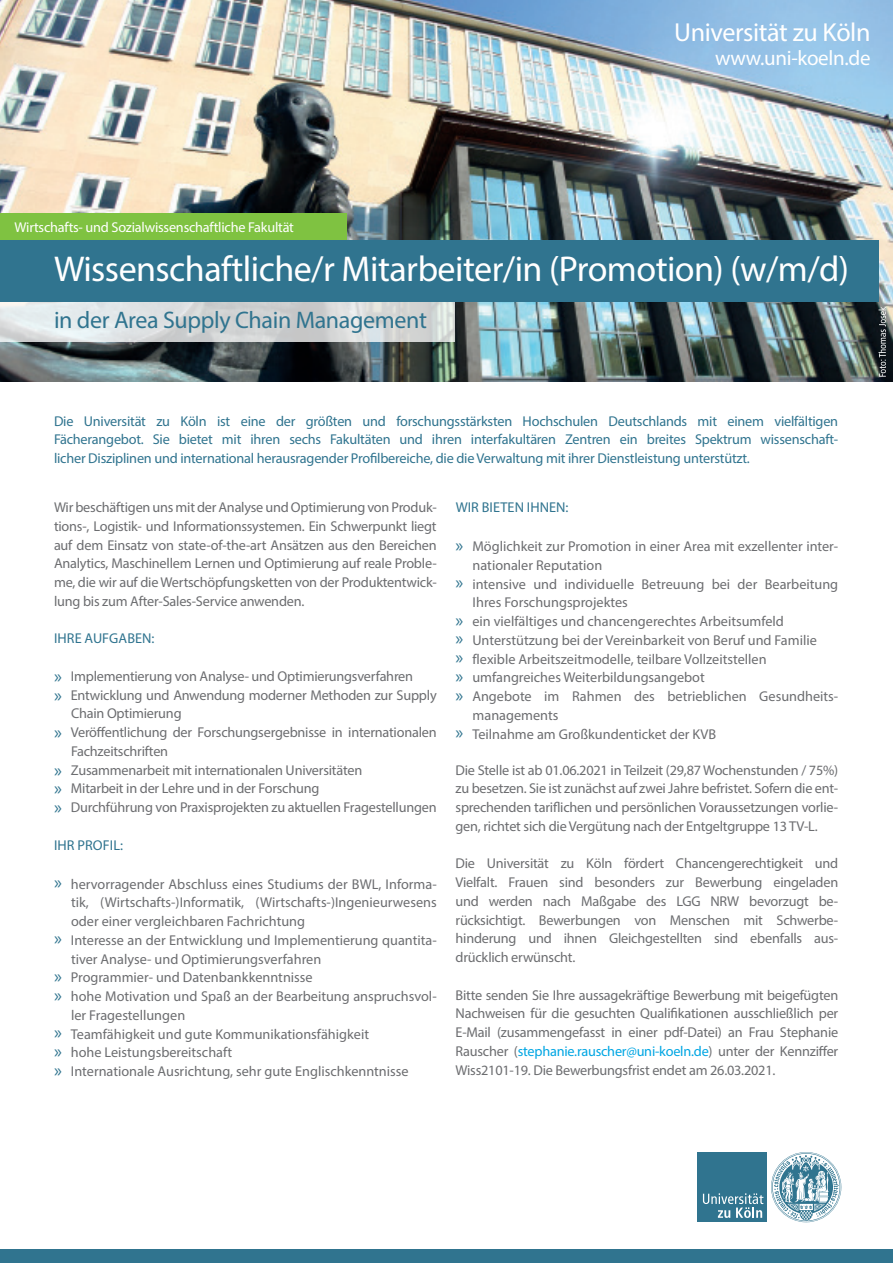
<style>
.page{position:relative;width:893px;height:1263px;background:#fff}
.page>*{position:absolute;margin:0;border:0;box-sizing:border-box;transform-origin:0 0}
.t1{font:36px "Myriad Pro";letter-spacing:-.015em;color:#fff}
.t2{font:26.1px "Myriad Pro";letter-spacing:-.015em;color:#fff}
.t3{font:24px "Myriad Pro";letter-spacing:-.015em;color:#30748f}
.t4{font:21px "Myriad Pro";letter-spacing:-.015em;color:#fff}
.Fließtext{font:14.25px/18.8px "Myriad Pro";color:#6c6d70}
.t5{font:14.25px/18.8px "Myriad Pro";letter-spacing:-.015em;color:#30748f;text-align:justify}
.t6{font:14.25px "Myriad Pro";letter-spacing:-.015em;color:#fff}
.t7{font:14.25px "Myriad Pro";letter-spacing:.005em;color:#30748f}
.s1{font-size:18.75px;color:#30748f}
.s2{color:#00a6e3}
</style>
<div class="page">
<img style="left:0;top:0;width:893px;height:382px">
<div style="left:0;top:1249px;width:893px;height:14px;background:#30748f"></div>
<div style="left:697px;top:1152px;width:70px;height:70px;background:#30748f"></div>
<svg style="left:703px;top:1193px;width:60px;height:25px"></svg>
<svg style="left:771px;top:1152px;width:70px;height:70px"></svg>
<div style="left:0;top:240px;width:878px;height:62px;background:#30748f"></div>
<svg style="left:0;top:302px;width:455px;height:39px;background:#d8dbdb"></svg>
<div style="left:0;top:213px;width:346px;height:27px;background:#7fc241"></div>
<svg style="left:878px;top:307px;width:8px;height:70px"></svg>
<p class="t6" style="left:15px;top:218px;width:281px">Wirtschafts- und Sozialwissenschaftliche Fakultät</p>
<p class="t2" style="left:674px;top:16px;width:198px">Universität zu Köln</p>
<p class="t4" style="left:715px;top:45px;width:157px">www.uni-koeln.de</p>
<p class="t1" style="left:54px;top:246px;width:797px">Wissenschaftliche/r Mitarbeiter/in (Promotion) (w/m/d)</p>
<p class="t3" style="left:54px;top:305px;width:374px">in der Area Supply Chain Management</p>
<p class="t5" style="left:54px;top:411px;width:786px">Die Universität zu Köln ist eine der größten und forschungsstärksten Hochschulen Deutschlands mit einem vielfältigen Fächerangebot. Sie bietet mit ihren sechs Fakultäten und ihren interfakultären Zentren ein breites Spektrum wissenschaft&shy;licher Disziplinen und international herausragender Profilbereiche, die die Verwaltung mit ihrer Dienstleistung unterstützt.</p>
<p class="Fließtext" style="left:54px;top:498px;width:384px;text-align:justify">Wir beschäftigen uns mit der Analyse und Optimierung von Produk&shy;tions-, Logistik- und Informationssystemen. Ein Schwerpunkt liegt auf dem Einsatz von state-of-the-art Ansätzen aus den Bereichen Analytics, Maschinellem Lernen und Optimierung auf reale Proble&shy;me, die wir auf die Wertschöpfungsketten von der Produktentwick&shy;lung bis zum After-Sales-Service anwenden.</p>
<p class="t7" style="left:54px;top:630px;width:102px">IHRE AUFGABEN:</p>
<p class="Fließtext" style="left:54px;top:666px;width:361px"><span class="s1">»</span> Implementierung von Analyse- und Optimierungsverfahren</p>
<p class="Fließtext" style="left:71px;top:685px;width:367px;text-indent:-17px"><span class="s1">»</span> Entwicklung und Anwendung moderner Methoden zur Supply<br>Chain Optimierung</p>
<p class="Fließtext" style="left:71px;top:723px;width:367px;text-indent:-17px"><span class="s1">»</span> Veröffentlichung der Forschungsergebnisse in internationalen<br>Fachzeitschriften</p>
<p class="Fließtext" style="left:54px;top:760px;width:310px"><span class="s1">»</span> Zusammenarbeit mit internationalen Universitäten</p>
<p class="Fließtext" style="left:54px;top:779px;width:267px"><span class="s1">»</span> Mitarbeit in der Lehre und in der Forschung</p>
<p class="Fließtext" style="left:54px;top:798px;width:384px"><span class="s1">»</span> Durchführung von Praxisprojekten zu aktuellen Fragestellungen</p>
<p class="t7" style="left:54px;top:836px;width:70px">IHR PROFIL:</p>
<p class="Fließtext" style="left:71px;top:874px;width:367px;text-align:justify;text-indent:-17px"><span class="s1">»</span> hervorragender Abschluss eines Studiums der BWL, Informa&shy;tik, (Wirtschafts-)Informatik, (Wirtschafts-)Ingenieurwesens oder einer vergleichbaren Fachrichtung</p>
<p class="Fließtext" style="left:71px;top:930px;width:367px;text-indent:-17px"><span class="s1">»</span> Interesse an der Entwicklung und Implementierung quantita&shy;tiver Analyse- und Optimierungsverfahren</p>
<p class="Fließtext" style="left:54px;top:968px;width:260px"><span class="s1">»</span> Programmier- und Datenbankkenntnisse</p>
<p class="Fließtext" style="left:71px;top:987px;width:367px;text-indent:-17px"><span class="s1">»</span> hohe Motivation und Spaß an der Bearbeitung anspruchsvol&shy;ler Fragestellungen</p>
<p class="Fließtext" style="left:54px;top:1024px;width:317px"><span class="s1">»</span> Teamfähigkeit und gute Kommunikationsfähigkeit</p>
<p class="Fließtext" style="left:54px;top:1043px;width:180px"><span class="s1">»</span> hohe Leistungsbereitschaft</p>
<p class="Fließtext" style="left:54px;top:1062px;width:356px"><span class="s1">»</span> Internationale Ausrichtung, sehr gute Englischkenntnisse</p>
<p class="t7" style="left:456px;top:498px;width:114px">WIR BIETEN IHNEN:</p>
<p class="Fließtext" style="left:473px;top:537px;width:367px;text-indent:-17px"><span class="s1">»</span> Möglichkeit zur Promotion in einer Area mit exzellenter inter&shy;nationaler Reputation</p>
<p class="Fließtext" style="left:473px;top:574px;width:367px;text-indent:-17px"><span class="s1">»</span> intensive und individuelle Betreuung bei der Bearbeitung<br>Ihres Forschungsprojektes</p>
<p class="Fließtext" style="left:456px;top:612px;width:330px"><span class="s1">»</span> ein vielfältiges und chancengerechtes Arbeitsumfeld</p>
<p class="Fließtext" style="left:456px;top:630px;width:363px"><span class="s1">»</span> Unterstützung bei der Vereinbarkeit von Beruf und Familie</p>
<p class="Fließtext" style="left:456px;top:649px;width:313px"><span class="s1">»</span> flexible Arbeitszeitmodelle, teilbare Vollzeitstellen</p>
<p class="Fließtext" style="left:456px;top:668px;width:251px"><span class="s1">»</span> umfangreiches Weiterbildungsangebot</p>
<p class="Fließtext" style="left:473px;top:687px;width:367px;text-indent:-17px"><span class="s1">»</span> Angebote im Rahmen des betrieblichen Gesundheits&shy;managements</p>
<p class="Fließtext" style="left:456px;top:724px;width:262px"><span class="s1">»</span> Teilnahme am Großkundenticket der KVB</p>
<p class="Fließtext" style="left:456px;top:760px;width:384px;text-align:justify">Die Stelle ist ab 01.06.2021 in Teilzeit (29,87 Wochenstunden / 75%) zu besetzen. Sie ist zunächst auf zwei Jahre befristet. Sofern die ent&shy;sprechenden tariflichen und persönlichen Voraussetzungen vorlie&shy;gen, richtet sich die Vergütung nach der Entgeltgruppe 13 TV-L.</p>
<p class="Fließtext" style="left:456px;top:854px;width:384px;text-align:justify">Die Universität zu Köln fördert Chancengerechtigkeit und Vielfalt. Frauen sind besonders zur Bewerbung eingeladen und werden nach Maßgabe des LGG NRW bevorzugt be&shy;rücksichtigt. Bewerbungen von Menschen mit Schwerbe&shy;hinderung und ihnen Gleichgestellten sind ebenfalls aus&shy;drücklich erwünscht.</p>
<p class="Fließtext" style="left:456px;top:985px;width:384px;text-align:justify">Bitte senden Sie Ihre aussagekräftige Bewerbung mit beigefügten Nachweisen für die gesuchten Qualifikationen ausschließlich per E-Mail (zusammengefasst in einer pdf-Datei) an Frau Stephanie Rauscher (<span class="s2">stephanie.rauscher@uni-koeln.de</span>) unter der Kennziffer Wiss2101-19. Die Bewerbungsfrist endet am 26.03.2021.</p>
</div>
